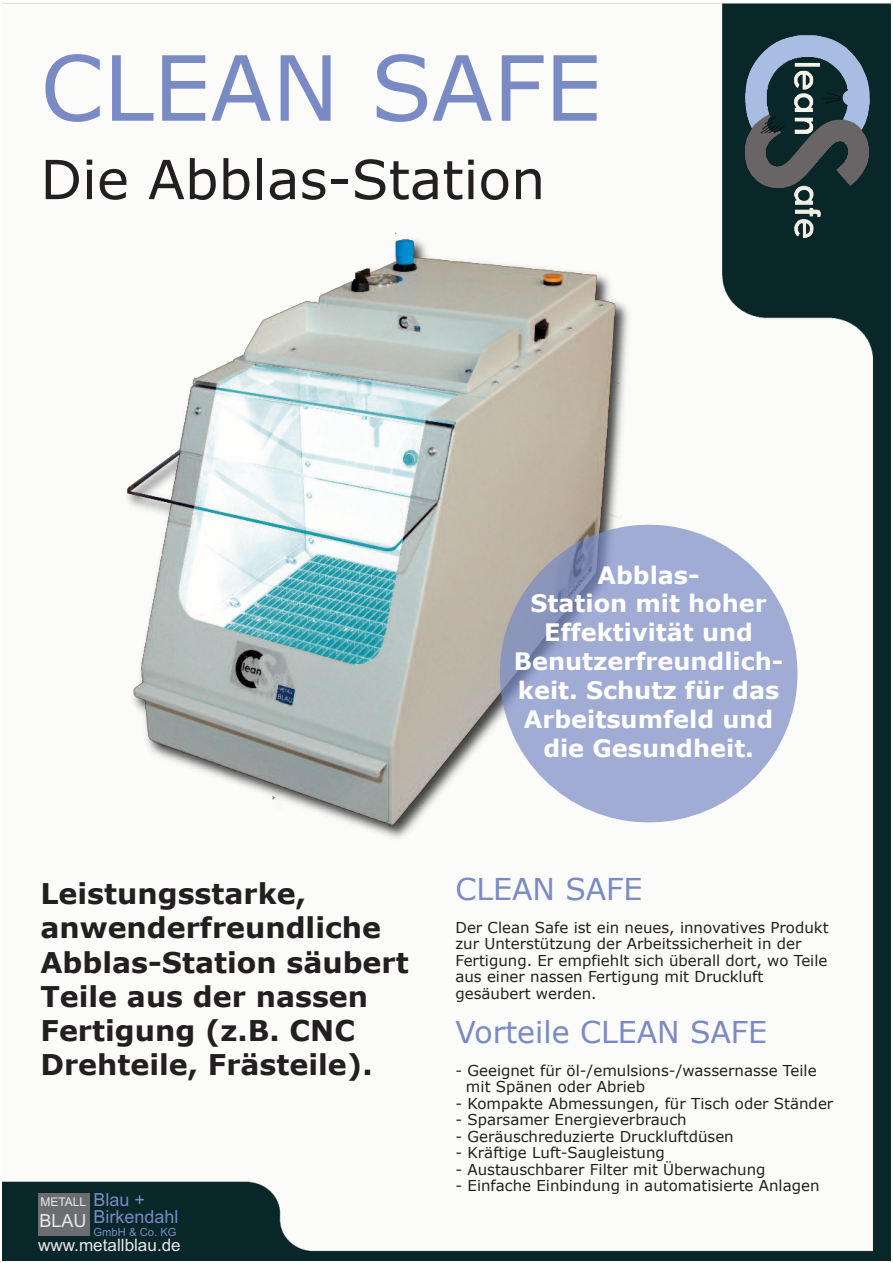
<style>
.page{position:relative;width:893px;height:1263px;background:#fff}
.page>*{position:absolute;margin:0;border:0;box-sizing:border-box;transform-origin:0 0}
.t1{font:90px "Verdana";color:#798ac5}
.t2{font:54px "Verdana";color:#231f20}
.t3{font:30px "Verdana";color:#798ac5}
.t4{font:700 28.5px/34.2px "Verdana";color:#231f20}
.t5{font:700 24px/28.8px "Verdana";color:#fff;text-align:center}
.t6{font:18px/17.1px "Arial";color:#798ac5}
.t7{font:18px "Arial";color:#e7e8e9}
.t8{font:17.1px "Arial";color:#e7e8e9}
.t9{font:15px/16.5px "Verdana";color:#231f20}
.t10{font:12px "Arial";color:#e7e8e9}
.t11{font:11.25px "Arial";color:#798ac5}
</style>
<div class="page">
<img style="left:3px;top:3px;width:887px;height:1258px">
<div style="left:38px;top:1193px;width:51px;height:42px;background:#6c6d70"></div>
<img style="left:103px;top:220px;width:538px;height:633px">
<img style="left:110px;top:231px;width:512px;height:599px">
<div style="left:500px;top:525px;width:297px;height:297px;background:#798ac5;border-radius:50%;opacity:.7"></div>
<img style="left:745px;top:35px;width:125px;height:153px">
<h1 class="t1" style="left:40px;top:30px;width:563px">CLEAN SAFE</h1>
<h2 class="t2" style="left:40px;top:145px;width:506px">Die Abblas-Station</h2>
<h3 class="t5" style="left:514px;top:560px;width:271px">Abblas-<br>Station mit hoher<br>Effektivität und<br>Benutzerfreundlich&shy;keit. Schutz für das<br>Arbeitsumfeld und die Gesundheit.</h3>
<h3 class="t4" style="left:40px;top:876px;width:370px">Leistungsstarke, anwenderfreundliche<br>Abblas-Station säubert<br>Teile aus der nassen<br>Fertigung (z.B. CNC<br>Drehteile, Frästeile).</h3>
<h3 class="t3" style="left:455px;top:870px;width:189px">CLEAN SAFE</h3>
<p class="t9" style="left:455px;top:919px;width:375px">Der Clean Safe ist ein neues, innovatives Produkt zur Unterstützung der Arbeitssicherheit in der Fertigung. Er empfiehlt sich überall dort, wo Teile aus einer nassen Fertigung mit Druckluft gesäubert werden.</p>
<h3 class="t3" style="left:455px;top:1013px;width:313px">Vorteile CLEAN SAFE</h3>
<p class="t9" style="left:466px;top:1062px;width:352px;text-indent:-11px">- Geeignet für öl-/emulsions-/wassernasse Teile mit Spänen oder Abrieb</p>
<p class="t9" style="left:455px;top:1095px;width:379px">- Kompakte Abmessungen, für Tisch oder Ständer</p>
<p class="t9" style="left:455px;top:1111px;width:233px">- Sparsamer Energieverbrauch</p>
<p class="t9" style="left:455px;top:1128px;width:280px">- Geräuschreduzierte Druckluftdüsen</p>
<p class="t9" style="left:455px;top:1144px;width:211px">- Kräftige Luft-Saugleistung</p>
<p class="t9" style="left:455px;top:1161px;width:312px">- Austauschbarer Filter mit Überwachung</p>
<p class="t9" style="left:455px;top:1177px;width:366px">- Einfache Einbindung in automatisierte Anlagen</p>
<p class="t6" style="left:93px;top:1191px;width:87px">Blau +<br>Birkendahl</p>
<p class="t11" style="left:93px;top:1225px;width:85px">GmbH &amp; Co. KG</p>
<p class="t8" style="left:38px;top:1235px;width:144px">www.metallblau.de</p>
<p class="t10" style="left:40px;top:1195px;width:47px">METALL</p>
<p class="t7" style="left:39px;top:1211px;width:49px">BLAU</p>
</div>
